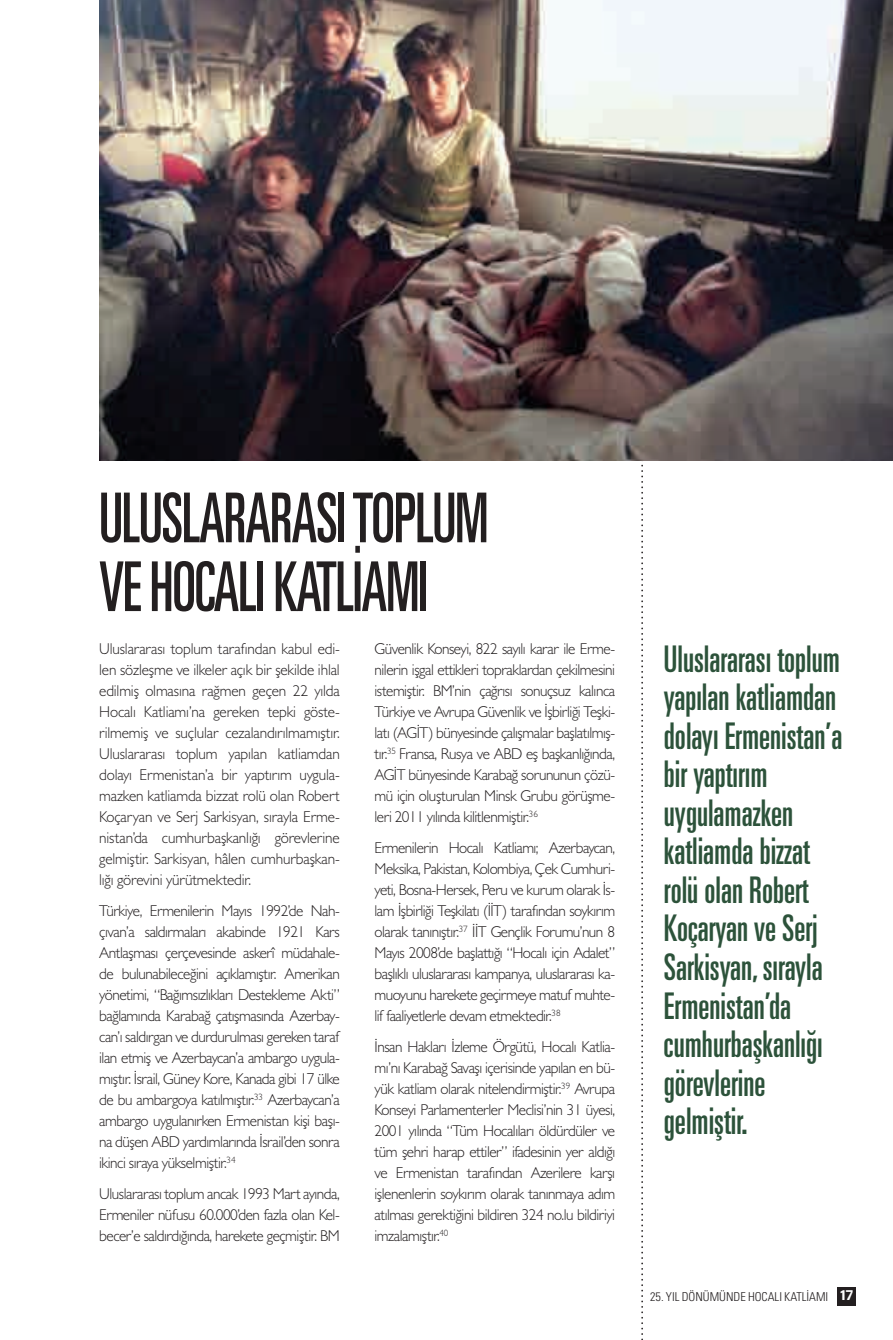
<style>
.page{position:relative;width:893px;height:1340px;background:#fff}
.page>*{position:absolute;margin:0;border:0;box-sizing:border-box;transform-origin:0 0}
.t1{font:ultra-condensed 68.77px/68.8px "Univers LT Std";letter-spacing:-.02em;color:#231f20;scale:.85 1}
.t2{font:ultra-condensed 36.75px/38.5px "Univers LT Std";color:#2c523a;scale:.9 1}
.t3{font:300 15.75px/21px "Gill Sans MT Pro";letter-spacing:-.03em;color:#231f20;text-align:justify}
.t4{font:300 condensed 12.25px "Univers LT Std";color:#231f20}
.s1{font-family:"Stag Sans";font-weight:500;font-stretch:normal;font-size:14px;color:#fff}
</style>
<div class="page">
<div style="left:838px;top:1286px;width:18px;height:19px;background:#231f20"></div>
<svg style="left:641px;top:460px;width:2px;height:880px"></svg>
<img style="left:99px;top:0;width:794px;height:460px">
<h1 class="t1" style="left:99px;top:482px;width:459px">ULUSLARARASI TOPLUM<br>VE HOCALI KATLİAMI</h1>
<p class="t3" style="left:99px;top:638px;width:242px">Uluslararası toplum tarafından kabul edi&shy;len sözleşme ve ilkeler açık bir şekilde ihlal edilmiş olmasına rağmen geçen 22 yılda Hocalı Katliamı’na gereken tepki göste&shy;rilmemiş ve suçlular cezalandırılmamıştır.<br>Uluslararası toplum yapılan katliamdan dolayı Ermenistan’a bir yaptırım uygula&shy;mazken katliamda bizzat rolü olan Robert Koçaryan ve Serj Sarkisyan, sırayla Erme&shy;nistan’da cumhurbaşkanlığı görevlerine gelmiştir. Sarkisyan, hâlen cumhurbaşkan&shy;lığı görevini yürütmektedir.</p>
<p class="t3" style="left:99px;top:900px;width:242px">Türkiye, Ermenilerin Mayıs 1992’de Nah&shy;çıvan’a saldırmaları akabinde 1921 Kars Antlaşması çerçevesinde askerî müdahale&shy;de bulunabileceğini açıklamıştır. Amerikan yönetimi, “Bağımsızlıkları Destekleme Akti” bağlamında Karabağ çatışmasında Azerbay&shy;can’ı saldırgan ve durdurulması gereken taraf ilan etmiş ve Azerbaycan’a ambargo uygula&shy;mıştır. İsrail, Güney Kore, Kanada gibi 17 ülke de bu ambargoya katılmıştır.<sup>33</sup> Azerbaycan’a ambargo uygulanırken Ermenistan kişi başı&shy;na düşen ABD yardımlarında İsrail’den sonra ikinci sıraya yükselmiştir.<sup>34</sup></p>
<p class="t3" style="left:99px;top:1182px;width:242px">Uluslararası toplum ancak 1993 Mart ayında, Ermeniler nüfusu 60.000’den fazla olan Kel&shy;becer’e saldırdığında, harekete geçmiştir. BM</p>
<p class="t3" style="left:375px;top:638px;width:242px">Güvenlik Konseyi, 822 sayılı karar ile Erme&shy;nilerin işgal ettikleri topraklardan çekilmesini istemiştir. BM’nin çağrısı sonuçsuz kalınca Türkiye ve Avrupa Güvenlik ve İşbirliği Teşki&shy;latı (AGİT) bünyesinde çalışmalar başlatılmış&shy;tır.<sup>35</sup> Fransa, Rusya ve ABD eş başkanlığında, AGİT bünyesinde Karabağ sorununun çözü&shy;mü için oluşturulan Minsk Grubu görüşme&shy;leri 2011 yılında kilitlenmiştir.<sup>36</sup></p>
<p class="t3" style="left:375px;top:837px;width:242px">Ermenilerin Hocalı Katliamı; Azerbaycan, Meksika, Pakistan, Kolombiya, Çek Cumhuri&shy;yeti, Bosna-Hersek, Peru ve kurum olarak İs&shy;lam İşbirliği Teşkilatı (İİT) tarafından soykırım olarak tanınıştır.<sup>37</sup> İİT Gençlik Forumu’nun 8<br>Mayıs 2008’de başlattığı “Hocalı için Adalet” başlıklı uluslararası kampanya, uluslararası ka&shy;muoyunu harekete geçirmeye matuf muhte&shy;lif faaliyetlerle devam etmektedir.<sup>38</sup></p>
<p class="t3" style="left:375px;top:1035px;width:242px">İnsan Hakları İzleme Örgütü, Hocalı Katlia&shy;mı’nı Karabağ Savaşı içerisinde yapılan en bü&shy;yük katliam olarak nitelendirmiştir.<sup>39</sup> Avrupa Konseyi Parlamenterler Meclisi’nin 31 üyesi, 2001 yılında “Tüm Hocalıları öldürdüler ve tüm şehri harap ettiler” ifadesinin yer aldığı ve Ermenistan tarafından Azerilere karşı işlenenlerin soykırım olarak tanınmaya adım atılması gerektiğini bildiren 324 no.lu bildiriyi imzalamıştır.<sup>40</sup></p>
<h2 class="t2" style="left:664px;top:638px;width:200px">Uluslararası toplum yapılan katliamdan dolayı Ermenistan’a bir yaptırım uygulamazken katliamda bizzat rolü olan Robert<br>Koçaryan ve Serj<br>Sarkisyan, sırayla<br>Ermenistan’da cumhurbaşkanlığı görevlerine gelmiştir.</h2>
<p class="t4" style="left:650px;top:1289px;width:204px">25. YIL DÖNÜMÜNDE HOCALI KATLİAMI <span class="s1">17</span></p>
</div>
